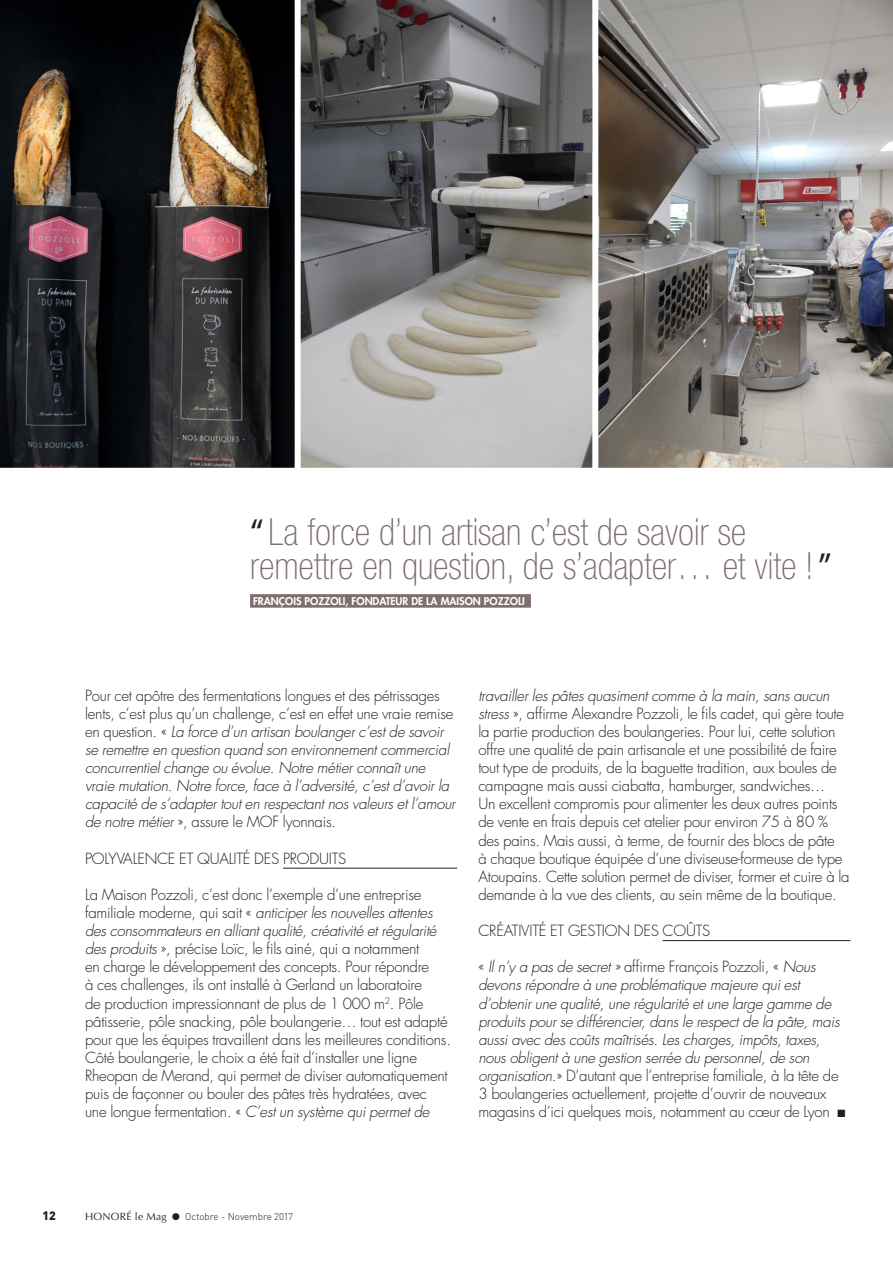
<style>
.page{position:relative;width:893px;height:1263px;background:#fff}
.page>*{position:absolute;margin:0;border:0;box-sizing:border-box;transform-origin:0 0}
.Exergue{font:100 condensed 37.5px/34.5px "Helvetica Neue LT Std";color:#7d6f6c}
.TC_paragraphes_suiva{font:300 15px/18.1px "Futura Std";letter-spacing:-.015em;color:#231f20}
.TC_paragraphes_suiva-2{font:italic 300 15px/18.1px "Futura Std";letter-spacing:-.015em;color:#231f20}
.Inter{font:300 15px "Futura Std";letter-spacing:-.015em;color:#231f20}
.t1{font:900 12px "DIN Pro";color:#231f20}
.Signature_exergue{font:800 10.5px "Futura Std";color:#fff}
.t2{font:300 9.75px "DIN Pro";color:#231f20}
.s1{font-family:"Myriad Pro";font-weight:400;font-stretch:normal;color:#231f20}
.s2{font-style:normal}
.s3{font-style:italic}
.s4{font-family:"Optima LT Std";font-weight:400;font-size:10.5px}
</style>
<div class="page">
<hr style="left:283px;top:868px;width:174px;height:1px;background:#231f20">
<hr style="left:663px;top:940px;width:187px;height:1px;background:#231f20">
<div style="left:250px;top:594px;width:281px;height:14px;background:#7d6f6c"></div>
<img style="left:0;top:0;width:295px;height:468px">
<svg style="left:300px;top:0;width:293px;height:468px;background:#81807f"></svg>
<svg style="left:598px;top:0;width:295px;height:468px;background:#8b8784"></svg>
<p class="Exergue" style="left:250px;top:514px;width:583px"><span class="s1">“</span> La force d’un artisan c’est de savoir se remettre en question, de s’adapter… et vite !<span class="s1">”</span></p>
<p class="Signature_exergue" style="left:253px;top:594px;width:273px">FRANÇOIS POZZOLI, FONDATEUR DE LA MAISON POZZOLI</p>
<p class="TC_paragraphes_suiva-2" style="left:85px;top:687px;width:372px"><span class="s2">Pour cet apôtre des fermentations longues et des pétrissages lents, c’est plus qu’un challenge, c’est en effet une vraie remise en question. «</span> La force d’un artisan boulanger c’est de savoir se remettre en question quand son environnement commercial concurrentiel change ou évolue. Notre métier connaît une vraie mutation. Notre force, face à l’adversité, c’est d’avoir la capacité de s’adapter tout en respectant nos valeurs et l’amour de notre métier <span class="s2">», assure le MOF lyonnais.</span></p>
<p class="Inter" style="left:85px;top:849px;width:263px">POLYVALENCE ET QUALITÉ DES PRODUITS</p>
<p class="TC_paragraphes_suiva" style="left:85px;top:886px;width:367px">La Maison Pozzoli, c’est donc l’exemple d’une entreprise familiale moderne, qui sait « <span class="s3">anticiper les nouvelles attentes des consommateurs en alliant qualité, créativité et régularité des produits</span> », précise Loïc, le fils ainé, qui a notamment<br>en charge le développement des concepts. Pour répondre<br>à ces challenges, ils ont installé à Gerland un laboratoire<br>de production impressionnant de plus de 1 000 m<sup>2</sup>. Pôle pâtisserie, pôle snacking, pôle boulangerie… tout est adapté pour que les équipes travaillent dans les meilleures conditions.<br>Côté boulangerie, le choix a été fait d’installer une ligne Rheopan de Merand, qui permet de diviser automatiquement puis de façonner ou bouler des pâtes très hydratées, avec une longue fermentation. « <span class="s3">C’est un système qui permet de</span></p>
<p class="TC_paragraphes_suiva" style="left:478px;top:687px;width:373px"><span class="s3">travailler les pâtes quasiment comme à la main, sans aucun stress</span> », affirme Alexandre Pozzoli, le fils cadet, qui gère toute la partie production des boulangeries. Pour lui, cette solution offre une qualité de pain artisanale et une possibilité de faire tout type de produits, de la baguette tradition, aux boules de campagne mais aussi ciabatta, hamburger, sandwiches…<br>Un excellent compromis pour alimenter les deux autres points de vente en frais depuis cet atelier pour environ 75 à 80 % des pains. Mais aussi, à terme, de fournir des blocs de pâte<br>à chaque boutique équipée d’une diviseuse-formeuse de type Atoupains. Cette solution permet de diviser, former et cuire à la demande à la vue des clients, au sein même de la boutique.</p>
<p class="Inter" style="left:478px;top:921px;width:234px">CRÉATIVITÉ ET GESTION DES COÛTS</p>
<p class="TC_paragraphes_suiva-2" style="left:478px;top:958px;width:369px"><span class="s2">«</span> Il n’y a pas de secret » <span class="s2">affirme François Pozzoli, «</span> Nous devons répondre à une problématique majeure qui est d’obtenir une qualité, une régularité et une large gamme de produits pour se différencier, dans le respect de la pâte, mais aussi avec des coûts maîtrisés. Les charges, impôts, taxes, nous obligent à une gestion serrée du personnel, de son organisation.<span class="s2">» D’autant que l’entreprise familiale, à la tête de 3 boulangeries actuellement, projette d’ouvrir de nouveaux magasins d’ici quelques mois, notamment au cœur de Lyon</span> ■</p>
<p class="t1" style="left:43px;top:1207px;width:15px">12</p>
<p class="t2" style="left:85px;top:1210px;width:210px"><span class="s4">HONORÉ le Mag</span> ● Octobre - Novembre 2017</p>
</div>
